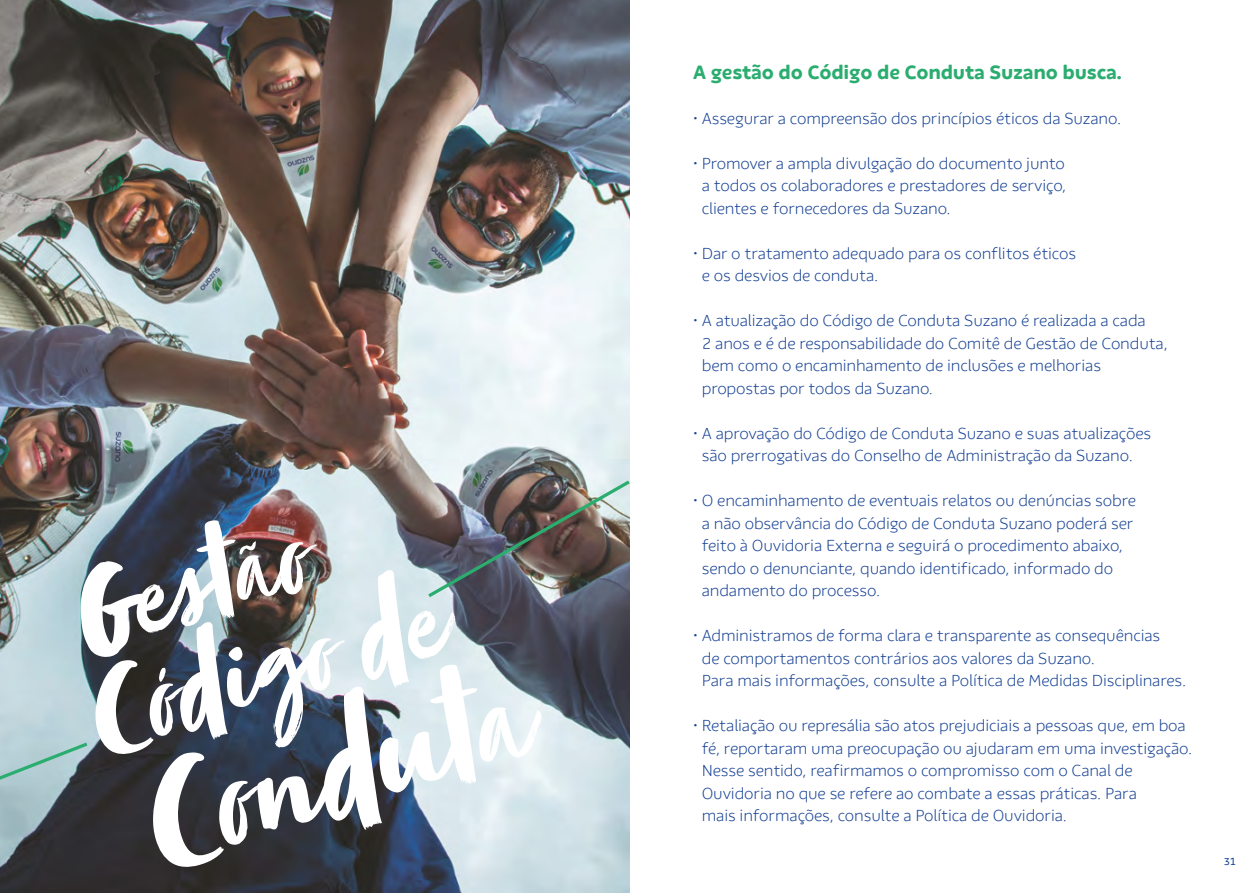
<style>
.page{position:relative;width:1259px;height:893px;background:#fff}
.page>*{position:absolute;margin:0;border:0;box-sizing:border-box;transform-origin:0 0}
.t1{font:166.95px "Zooja";color:#fff}
.t2{font:136.8px/100.1px "Zooja";color:#fff}
.t3{font:800 19.5px "Suzano Sans";letter-spacing:-.01em;color:#2bad70}
.t4{font:300 16.5px/22.5px "Suzano Sans";letter-spacing:-.01em;color:#164194}
.t5{font:10.5px "Suzano Sans";color:#164194}
</style>
<div class="page">
<img style="left:0;top:0;width:629px;height:893px">
<img style="left:424px;top:477px;width:206px;height:123px">
<svg style="left:0;top:740px;width:91px;height:79px;background:#8ca4a8"></svg>
<h2 class="t2" style="left:55px;top:591px;width:363px;rotate:-16deg">Gestão<br>Código de</h2>
<h1 class="t1" style="left:123px;top:737px;width:390px;rotate:-16deg">Conduta</h1>
<p class="t3" style="left:693px;top:60px;width:430px">A gestão do Código de Conduta Suzano busca.</p>
<p class="t4" style="left:693px;top:106px;width:429px">• Assegurar a compreensão dos princípios éticos da Suzano.</p>
<p class="t4" style="left:702px;top:151px;width:366px;text-align:justify;text-indent:-8px">• Promover a ampla divulgação do documento junto a todos os colaboradores e prestadores de serviço, clientes e fornecedores da Suzano.</p>
<p class="t4" style="left:702px;top:241px;width:376px;text-indent:-8px">• Dar o tratamento adequado para os conflitos éticos e os desvios de conduta.</p>
<p class="t4" style="left:702px;top:309px;width:467px;text-indent:-8px">• A atualização do Código de Conduta Suzano é realizada a cada<br>2 anos e é de responsabilidade do Comitê de Gestão de Conduta, bem como o encaminhamento de inclusões e melhorias propostas por todos da Suzano.</p>
<p class="t4" style="left:693px;top:422px;width:459px;text-align:center">• A aprovação do Código de Conduta Suzano e suas atualizações são prerrogativas do Conselho de Administração da Suzano.</p>
<p class="t4" style="left:702px;top:489px;width:436px;text-indent:-8px">• O encaminhamento de eventuais relatos ou denúncias sobre a não observância do Código de Conduta Suzano poderá ser feito à Ouvidoria Externa e seguirá o procedimento abaixo, sendo o denunciante, quando identificado, informado do andamento do processo.</p>
<p class="t4" style="left:702px;top:624px;width:486px;text-indent:-8px">• Administramos de forma clara e transparente as consequências<br>de comportamentos contrários aos valores da Suzano.<br>Para mais informações, consulte a Política de Medidas Disciplinares.</p>
<p class="t4" style="left:702px;top:714px;width:492px;text-indent:-8px">• Retaliação ou represália são atos prejudiciais a pessoas que, em boa fé, reportaram uma preocupação ou ajudaram em uma investigação.<br>Nesse sentido, reafi rmamos o compromisso com o Canal de Ouvidoria no que se refere ao combate a essas práticas. Para<br>mais informações, consulte a Política de Ouvidoria.</p>
<p class="t5" style="left:1223px;top:855px;width:14px">31</p>
</div>
